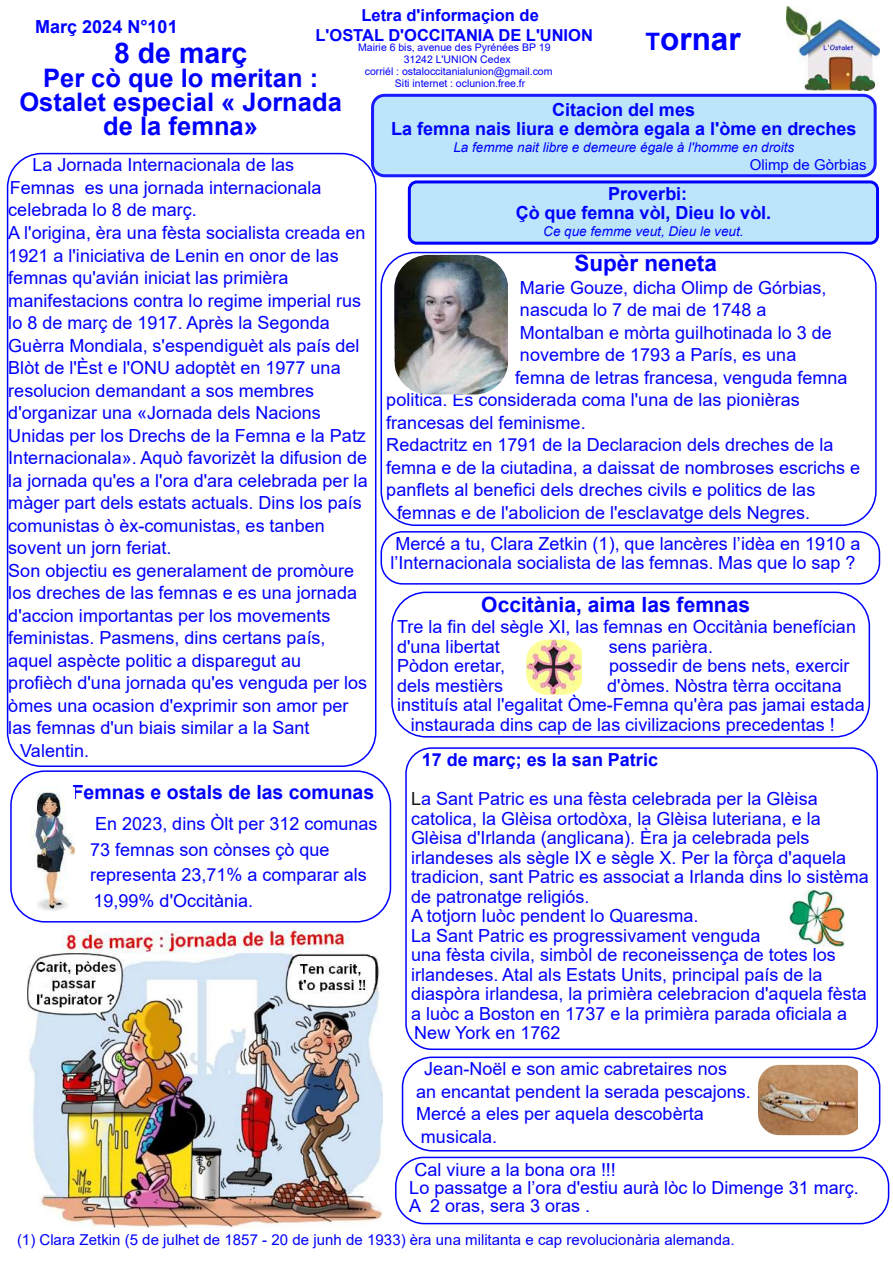
<style>
.page{position:relative;width:893px;height:1263px;background:#fff}
.page>*{position:absolute;margin:0;border:0;box-sizing:border-box;transform-origin:0 0}
.t1{font:700 31.5px "Arial";color:#00f}
.t2{font:700 28.5px "Arial";color:#00f}
.t3{font:700 25.5px/24px "Arial";color:#00f;text-align:center}
.t4{font:700 22.5px "Arial";color:#00f}
.t5{font:700 21px "Arial";color:#00f}
.t6{font:700 19.5px "Arial";color:#00f}
.t7{font:18px/19.5px "Arial";color:#00f}
.t8{font:700 18px/19.5px "Arial";color:#00f;text-align:center}
.t9{font:700 16.5px "Arial";color:#00f}
.t10{font:15px "Arial";letter-spacing:.005em;color:#00f}
.t11{font:italic 13.5px "Arial";color:#00f}
.t12{font:10.5px "Arial";color:#00f}
.s1{font-size:24px}
.s2{font-weight:700}
.s3{color:#181715}
</style>
<div class="page">
<img style="left:786px;top:7px;width:93px;height:84px">
<div style="left:409px;top:182px;width:468px;height:61px;background:#bce4fa;border-radius:8px"></div>
<div style="left:408px;top:180px;width:471px;height:65px;border:3px solid #00f;border-radius:8px"></div>
<div style="left:373px;top:95px;width:502px;height:81px;background:#bce4fa;border-radius:12px"></div>
<div style="left:371px;top:94px;width:506px;height:83px;border:3px solid #1a1aff;border-radius:12px"></div>
<div style="left:7px;top:153px;width:369px;height:614px;border:2px solid #00f;border-radius:34px"></div>
<div style="left:381px;top:252px;width:496px;height:274px;border:2px solid #00f;border-radius:34px"></div>
<img style="left:394px;top:255px;width:114px;height:139px;border-radius:34px">
<div style="left:391px;top:592px;width:479px;height:145px;border:2px solid #00f;border-radius:34px"></div>
<div style="left:381px;top:531px;width:499px;height:54px;border:2px solid #00f;border-radius:21px"></div>
<div style="left:10px;top:770px;width:381px;height:152px;border:2px solid #00f;border-radius:34px"></div>
<img style="left:526px;top:640px;width:56px;height:55px">
<img style="left:32px;top:792px;width:42px;height:118px">
<img style="left:28px;top:931px;width:355px;height:296px">
<div style="left:395px;top:1157px;width:494px;height:67px;border:2px solid #00f;border-radius:28px"></div>
<div style="left:405px;top:747px;width:473px;height:303px;border:2px solid #00f;border-radius:26px"></div>
<img style="left:789px;top:889px;width:56px;height:58px">
<div style="left:402px;top:1056px;width:478px;height:95px;border:2px solid #00f;border-radius:30px"></div>
<img style="left:758px;top:1065px;width:99px;height:70px">
<p class="t9" style="left:362px;top:6px;width:179px">Letra d'informaçion de</p>
<p class="t12" style="left:358px;top:41px;width:194px">Mairie 6 bis, avenue des Pyrénées BP 19</p>
<p class="t12" style="left:404px;top:53px;width:109px">31242 L'UNION Cedex</p>
<p class="t12" style="left:365px;top:65px;width:189px">corriél : ostaloccitanialunion@gmail.com</p>
<p class="t12" style="left:395px;top:77px;width:132px">Siti internet : oclunion.free.fr</p>
<p class="t8" style="left:35px;top:17px;width:144px">Març 2024 N°101</p>
<p class="t9" style="left:315px;top:26px;width:279px">L'OSTAL D'OCCITANIA DE L'UNION</p>
<h1 class="t1" style="left:645px;top:22px;width:97px"><span class="s1">T</span>ornar</h1>
<h2 class="t2" style="left:114px;top:37px;width:135px">8 de març</h2>
<h3 class="t3" style="left:19px;top:66px;width:324px">Per cò que lo meritan :<br>Ostalet especial « Jornada de la femna»</h3>
<p class="t8" style="left:391px;top:100px;width:467px">Citacion del mes<br>La femna nais liura e demòra egala a l'òme en dreches</p>
<p class="t11" style="left:453px;top:139px;width:342px">La femme nait libre e demeure égale à l'homme en droits</p>
<p class="t7" style="left:32px;top:155px;width:263px">La Jornada Internacionala de las</p>
<p class="t10" style="left:750px;top:156px;width:119px">Olimp de Gòrbias</p>
<p class="t7" style="left:10px;top:178px;width:313px">Femnas es una jornada internacionala</p>
<p class="t7" style="left:8px;top:200px;width:190px">celebrada lo 8 de març.</p>
<p class="t7" style="left:8px;top:223px;width:359px">A l'origina, èra una fèsta socialista creada en</p>
<p class="t7" style="left:8px;top:245px;width:332px">1921 a l'iniciativa de Lenin en onor de las</p>
<p class="t7" style="left:8px;top:268px;width:282px">femnas qu'avián iniciat las primièra</p>
<p class="t7" style="left:8px;top:290px;width:354px">manifestacions contra lo regime imperial rus</p>
<p class="t7" style="left:8px;top:313px;width:323px">lo 8 de març de 1917. Après la Segonda</p>
<p class="t7" style="left:8px;top:335px;width:353px">Guèrra Mondiala, s'espendiguèt als país del</p>
<p class="t7" style="left:8px;top:358px;width:334px">Blòt de l'Èst e l'ONU adoptèt en 1977 una</p>
<p class="t7" style="left:8px;top:380px;width:307px">resolucion demandant a sos membres</p>
<p class="t7" style="left:8px;top:403px;width:314px">d'organizar una «Jornada dels Nacions</p>
<p class="t7" style="left:8px;top:425px;width:359px">Unidas per los Drechs de la Femna e la Patz</p>
<p class="t7" style="left:8px;top:448px;width:360px">Internacionala». Aquò favorizèt la difusion de</p>
<p class="t7" style="left:8px;top:470px;width:361px">la jornada qu'es a l'ora d'ara celebrada per la</p>
<p class="t7" style="left:8px;top:493px;width:355px">màger part dels estats actuals. Dins los país</p>
<p class="t7" style="left:8px;top:515px;width:318px">comunistas ò èx-comunistas, es tanben</p>
<p class="t7" style="left:8px;top:538px;width:165px">sovent un jorn feriat.</p>
<p class="t7" style="left:8px;top:560px;width:347px">Son objectiu es generalament de promòure</p>
<p class="t7" style="left:8px;top:583px;width:350px">los dreches de las femnas e es una jornada</p>
<p class="t7" style="left:8px;top:605px;width:324px">d'accion importantas per los movements</p>
<p class="t7" style="left:8px;top:628px;width:319px">feministas. Pasmens, dins certans país,</p>
<p class="t7" style="left:8px;top:650px;width:294px">aquel aspècte politic a disparegut au</p>
<p class="t7" style="left:8px;top:673px;width:360px">profièch d'una jornada qu'es venguda per los</p>
<p class="t7" style="left:8px;top:695px;width:342px">òmes una ocasion d'exprimir son amor per</p>
<p class="t7" style="left:8px;top:718px;width:303px">las femnas d'un biais similar a la Sant</p>
<p class="t7" style="left:20px;top:740px;width:70px">Valentin.</p>
<p class="t8" style="left:516px;top:184px;width:257px">Proverbi:<br>Çò que femna vòl, Dieu lo vòl.</p>
<p class="t11" style="left:543px;top:224px;width:202px">Ce que femme veut, Dieu le veut.</p>
<p class="t4" style="left:574px;top:251px;width:144px">Supèr neneta</p>
<p class="t7" style="left:520px;top:278px;width:308px">Marie Gouze, dicha Olimp de Górbias,</p>
<p class="t7" style="left:520px;top:300px;width:248px">nascuda lo 7 de mai de 1748 a</p>
<p class="t7" style="left:520px;top:323px;width:313px">Montalban e mòrta guilhotinada lo 3 de</p>
<p class="t7" style="left:520px;top:345px;width:278px">novembre de 1793 a París, es una</p>
<p class="t7" style="left:515px;top:368px;width:334px">femna de letras francesa, venguda femna</p>
<p class="t7" style="left:386px;top:390px;width:415px">politica. Es considerada coma l'una de las pionièras</p>
<p class="t7" style="left:386px;top:413px;width:201px">francesas del feminisme.</p>
<p class="t7" style="left:386px;top:435px;width:449px">Redactritz en 1791 de la Declaracion dels dreches de la</p>
<p class="t7" style="left:386px;top:458px;width:475px">femna e de la ciutadina, a daissat de nombroses escrichs e</p>
<p class="t7" style="left:386px;top:480px;width:430px">panflets al benefici dels dreches civils e politics de las</p>
<p class="t7" style="left:397px;top:503px;width:414px">femnas e de l'abolicion de l'esclavatge dels Negres.</p>
<p class="t7" style="left:391px;top:534px;width:471px">Mercé a tu, Clara Zetkin (1), que lancères l’idèa en 1910 a l’Internacionala socialista de las femnas. Mas que lo sap ?</p>
<p class="t5" style="left:481px;top:593px;width:270px">Occitània, aima las femnas</p>
<p class="t7" style="left:397px;top:617px;width:460px">Tre la fin del sègle XI, las femnas en Occitània benefícian d'una libertat</p>
<p class="t7" style="left:609px;top:637px;width:106px">sens parièra.</p>
<p class="t7" style="left:397px;top:656px;width:110px">Pòdon eretar,</p>
<p class="t7" style="left:609px;top:656px;width:242px">possedir de bens nets, exercir</p>
<p class="t7" style="left:397px;top:676px;width:108px">dels mestièrs</p>
<p class="t7" style="left:607px;top:676px;width:236px">d'òmes. Nòstra tèrra occitana</p>
<p class="t7" style="left:397px;top:695px;width:469px">instituís atal l'egalitat Òme-Femna qu'èra pas jamai estada</p>
<p class="t7" style="left:411px;top:715px;width:426px">instaurada dins cap de las civilizacions precedentas !</p>
<p class="t7" style="left:411px;top:740px;width:408px;line-height:39px;text-indent:11px"><span class="s2">17 de març; es la san Patric<br></span><span class="s3">L</span>a Sant Patric es una fèsta celebrada per la Glèisa</p>
<p class="t7" style="left:411px;top:808px;width:459px">catolica, la Glèisa ortodòxa, la Glèisa luteriana, e la Glèisa d'Irlanda (anglicana). Èra ja celebrada pels irlandeses als sègle IX e sègle X. Per la fòrça d'aquela tradicion, sant Patric es associat a Irlanda dins lo sistèma de patronatge religiós.<br>A totjorn luòc pendent lo Quaresma.<br>La Sant Patric es progressivament venguda<br>una fèsta civila, simbòl de reconeissença de totes los irlandeses. Atal als Estats Units, principal país de la diaspòra irlandesa, la primièra celebracion d'aquela fèsta a luòc a Boston en 1737 e la primièra parada oficiala a New York en 1762</p>
<p class="t7" style="left:416px;top:1058px;width:336px;line-height:22.5px;text-indent:8px">Jean-Noël e son amic cabretaires nos an encantat pendent la serada pescajons.<br>Mercé a eles per aquela descobèrta musicala.</p>
<p class="t6" style="left:72px;top:781px;width:304px">Femnas e ostals de las comunas</p>
<p class="t7" style="left:90px;top:811px;width:289px;line-height:25.5px">En 2023, dins Òlt per 312 comunas<br>73 femnas son cònses çò que representa 23,71% a comparar als<br>19,99% d'Occitània.</p>
<p class="t7" style="left:409px;top:1160px;width:451px;line-height:18px">Cal viure a la bona ora !!!<br>Lo passatge a l’ora d'estiu aurà lòc lo Dimenge 31 març.<br>A 2 oras, sera 3 oras .</p>
<p class="t10" style="left:17px;top:1232px;width:719px">(1) Clara Zetkin (5 de julhet de 1857 - 20 de junh de 1933) èra una militanta e cap revolucionària alemanda.</p>
</div>
